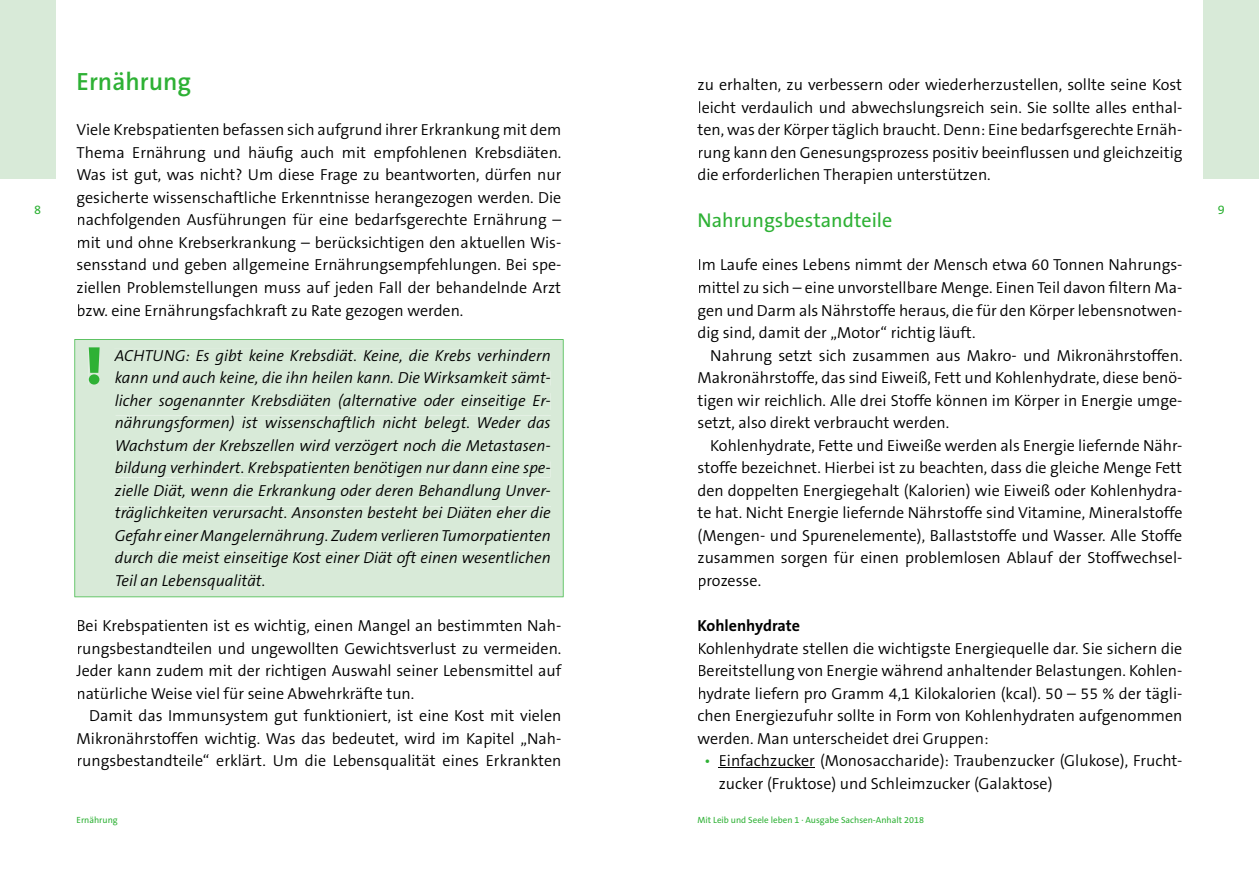
<style>
.page{position:relative;width:1259px;height:893px;background:#fff}
.page>*{position:absolute;margin:0;border:0;box-sizing:border-box;transform-origin:0 0}
.t1{font:900 51px "The Sans B9";color:#2eb135}
.t2{font:600 25.05px "The Sans B6";color:#2eb135}
.t3{font:20.1px "The Sans B5 Plain";color:#2eb135}
.t4{font:300 16.05px/22.5px "The Sans B4";color:#000;text-align:justify}
.t5{font:italic 300 16.05px/22.5px "The Sans B4";color:#000;text-align:justify}
.t6{font:700 16.05px "The Sans B7";color:#000}
.t7{font:12.75px "The Sans B5 Plain";color:#2eb135}
.t8{font:9px "The Sans B5 Plain";color:#2eb135}
.s1{color:#2eb135}
</style>
<div class="page">
<div style="left:0;top:0;width:55px;height:179px;background:#d8ead8"></div>
<div style="left:1203px;top:0;width:56px;height:179px;background:#d8ead8"></div>
<div style="left:74px;top:339px;width:489px;height:258px;background:#d8ead8"></div>
<hr style="left:719px;top:767px;width:96px;height:1px;background:#000">
<p class="t7" style="left:34px;top:203px;width:9px">8</p>
<h2 class="t2" style="left:77px;top:68px;width:116px">Ernährung</h2>
<p class="t4" style="left:77px;top:119px;width:486px">Viele Krebspatienten befassen sich aufgrund ihrer Erkrankung mit dem Thema Ernährung und häufig auch mit empfohlenen Krebsdiäten.<br>Was ist gut, was nicht? Um diese Frage zu beantworten, dürfen nur gesicherte wissenschaftliche Erkenntnisse herangezogen werden. Die nachfolgenden Ausführungen für eine bedarfsgerechte Ernährung – mit und ohne Krebserkrankung – berücksichtigen den aktuellen Wis&shy;sensstand und geben allgemeine Ernährungsempfehlungen. Bei spe&shy;ziellen Problemstellungen muss auf jeden Fall der behandelnde Arzt bzw. eine Ernährungsfachkraft zu Rate gezogen werden.</p>
<h1 class="t1" style="left:86px;top:339px;width:18px">!</h1>
<p class="t5" style="left:115px;top:344px;width:437px">ACHTUNG: Es gibt keine Krebsdiät. Keine, die Krebs verhindern kann und auch keine, die ihn heilen kann. Die Wirksamkeit sämt&shy;licher sogenannter Krebsdiäten (alternative oder einseitige Er&shy;nährungsformen) ist wissenschaftlich nicht belegt. Weder das Wachstum der Krebszellen wird verzögert noch die Metastasen&shy;bildung verhindert. Krebspatienten benötigen nur dann eine spe&shy;zielle Diät, wenn die Erkrankung oder deren Behandlung Unver&shy;träglichkeiten verursacht. Ansonsten besteht bei Diäten eher die Gefahr einer Mangelernährung. Zudem verlieren Tumorpatienten durch die meist einseitige Kost einer Diät oft einen wesentlichen Teil an Lebensqualität.</p>
<p class="t4" style="left:77px;top:615px;width:486px">Bei Krebspatienten ist es wichtig, einen Mangel an bestimmten Nah&shy;rungsbestandteilen und ungewollten Gewichtsverlust zu vermeiden.<br>Jeder kann zudem mit der richtigen Auswahl seiner Lebensmittel auf natürliche Weise viel für seine Abwehrkräfte tun.</p>
<p class="t4" style="left:77px;top:705px;width:486px;text-indent:13px">Damit das Immunsystem gut funktioniert, ist eine Kost mit vielen Mikronährstoffen wichtig. Was das bedeutet, wird im Kapitel „Nah&shy;rungsbestandteile“ erklärt. Um die Lebensqualität eines Erkrankten</p>
<p class="t4" style="left:697px;top:74px;width:486px">zu erhalten, zu verbessern oder wiederherzustellen, sollte seine Kost leicht verdaulich und abwechslungsreich sein. Sie sollte alles enthal&shy;ten, was der Körper täglich braucht. Denn: Eine bedarfsgerechte Ernäh&shy;rung kann den Genesungsprozess positiv beeinflussen und gleichzeitig die erforderlichen Therapien unterstützen.</p>
<p class="t3" style="left:697px;top:209px;width:196px">Nahrungsbestandteile</p>
<p class="t4" style="left:697px;top:254px;width:486px">Im Laufe eines Lebens nimmt der Mensch etwa 60 Tonnen Nahrungs&shy;mittel zu sich – eine unvorstellbare Menge. Einen Teil davon filtern Ma&shy;gen und Darm als Nährstoffe heraus, die für den Körper lebensnotwen&shy;dig sind, damit der „Motor“ richtig läuft.</p>
<p class="t4" style="left:697px;top:344px;width:486px;text-indent:13px">Nahrung setzt sich zusammen aus Makro- und Mikronährstoffen.<br>Makronährstoffe, das sind Eiweiß, Fett und Kohlenhydrate, diese benö&shy;tigen wir reichlich. Alle drei Stoffe können im Körper in Energie umge&shy;setzt, also direkt verbraucht werden.</p>
<p class="t4" style="left:697px;top:435px;width:486px;text-indent:13px">Kohlenhydrate, Fette und Eiweiße werden als Energie liefernde Nähr&shy;stoffe bezeichnet. Hierbei ist zu beachten, dass die gleiche Menge Fett den doppelten Energiegehalt (Kalorien) wie Eiweiß oder Kohlenhydra&shy;te hat. Nicht Energie liefernde Nährstoffe sind Vitamine, Mineralstoffe (Mengen- und Spurenelemente), Ballaststoffe und Wasser. Alle Stoffe zusammen sorgen für einen problemlosen Ablauf der Stoffwechsel&shy;prozesse.</p>
<p class="t6" style="left:697px;top:617px;width:104px">Kohlenhydrate</p>
<p class="t4" style="left:697px;top:637px;width:486px">Kohlenhydrate stellen die wichtigste Energiequelle dar. Sie sichern die Bereitstellung von Energie während anhaltender Belastungen. Kohlen&shy;hydrate liefern pro Gramm 4,1 Kilokalorien (kcal). 50 – 55 % der tägli&shy;chen Energiezufuhr sollte in Form von Kohlenhydraten aufgenommen werden. Man unterscheidet drei Gruppen:</p>
<p class="t4" style="left:719px;top:750px;width:465px;text-indent:-15px"><span class="s1">•</span> Einfachzucker (Monosaccharide): Traubenzucker (Glukose), Frucht&shy;zucker (Fruktose) und Schleimzucker (Galaktose)</p>
<p class="t8" style="left:77px;top:815px;width:43px">Ernährung</p>
<p class="t8" style="left:697px;top:815px;width:228px">Mit Leib und Seele leben 1 · Ausgabe Sachsen-Anhalt 2018</p>
<p class="t7" style="left:1217px;top:203px;width:9px">9</p>
</div>
